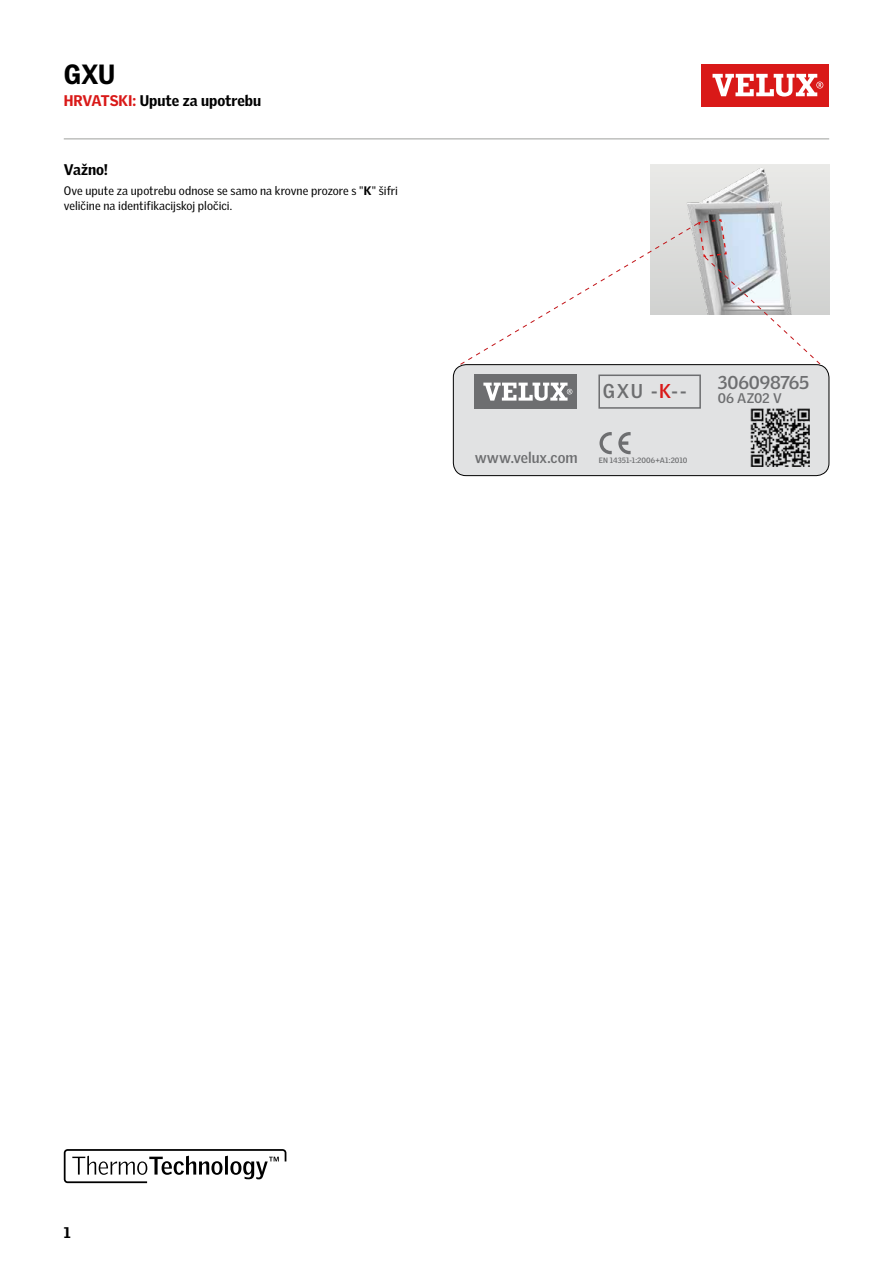
<style>
.page{position:relative;width:893px;height:1263px;background:#fff}
.page>*{position:absolute;margin:0;border:0;box-sizing:border-box;transform-origin:0 0}
.t1{font:900 27px "Velux Gothic";color:#000}
.t2{font:700 19.5px "Velux Gothic";color:#6d6e70}
.t3{font:700 18px "Velux Gothic";letter-spacing:-.01em;color:#6d6e70}
.t4{font:900 15px "Velux Gothic";color:#000}
.t5{font:700 15px "Velux Gothic";color:#6d6e70}
.t6{font:700 13.5px "Velux Gothic";color:#6d6e70}
.t7{font:12px/15px "Velux Gothic";letter-spacing:.005em;color:#000}
.t8{font:700 7.5px "Velux Gothic";letter-spacing:.01em;color:#6d6e70}
.s1{color:#d91918}
.s2{font-weight:900}
</style>
<div class="page">
<div style="left:702px;top:64px;width:127px;height:42px;background:#d91918"></div>
<svg style="left:712px;top:74px;width:111px;height:23px"></svg>
<svg style="left:64px;top:1149px;width:222px;height:34px"></svg>
<img style="left:651px;top:164px;width:178px;height:150px">
<svg style="left:459px;top:218px;width:362px;height:148px"></svg>
<div style="left:453px;top:365px;width:376px;height:111px;background:#e1e2e3;border-radius:13px"></div>
<div style="left:453px;top:364px;width:376px;height:112px;border:1px solid #000;border-radius:13px"></div>
<svg style="left:598px;top:374px;width:103px;height:35px"></svg>
<svg style="left:599px;top:432px;width:13px;height:22px"></svg>
<svg style="left:618px;top:432px;width:13px;height:22px"></svg>
<div style="left:475px;top:374px;width:102px;height:35px;background:#6d6e70"></div>
<svg style="left:483px;top:383px;width:89px;height:18px"></svg>
<img style="left:751px;top:409px;width:58px;height:58px">
<hr style="left:64px;top:138px;width:765px;height:2px;background:#bebfbd">
<h1 class="t1" style="left:64px;top:57px;width:53px">GXU</h1>
<p class="t4" style="left:64px;top:91px;width:199px"><span class="s1">HRVATSKI:</span> Upute za upotrebu</p>
<p class="t4" style="left:64px;top:160px;width:46px">Važno!</p>
<p class="t7" style="left:64px;top:183px;width:336px">Ove upute za upotrebu odnose se samo na krovne prozore s "<span class="s2">K</span>" šifri veličine na identifikacijskoj pločici.</p>
<p class="t5" style="left:475px;top:448px;width:104px">www.velux.com</p>
<h2 class="t2" style="left:603px;top:379px;width:85px">GXU -<span class="s1">K</span>--</h2>
<p class="t8" style="left:599px;top:455px;width:90px">EN 14351-1:2006+A1:2010</p>
<h3 class="t3" style="left:718px;top:372px;width:93px">306098765</h3>
<p class="t6" style="left:718px;top:390px;width:65px">06 AZ02 V</p>
<p class="t4" style="left:64px;top:1222px;width:8px">1</p>
</div>
